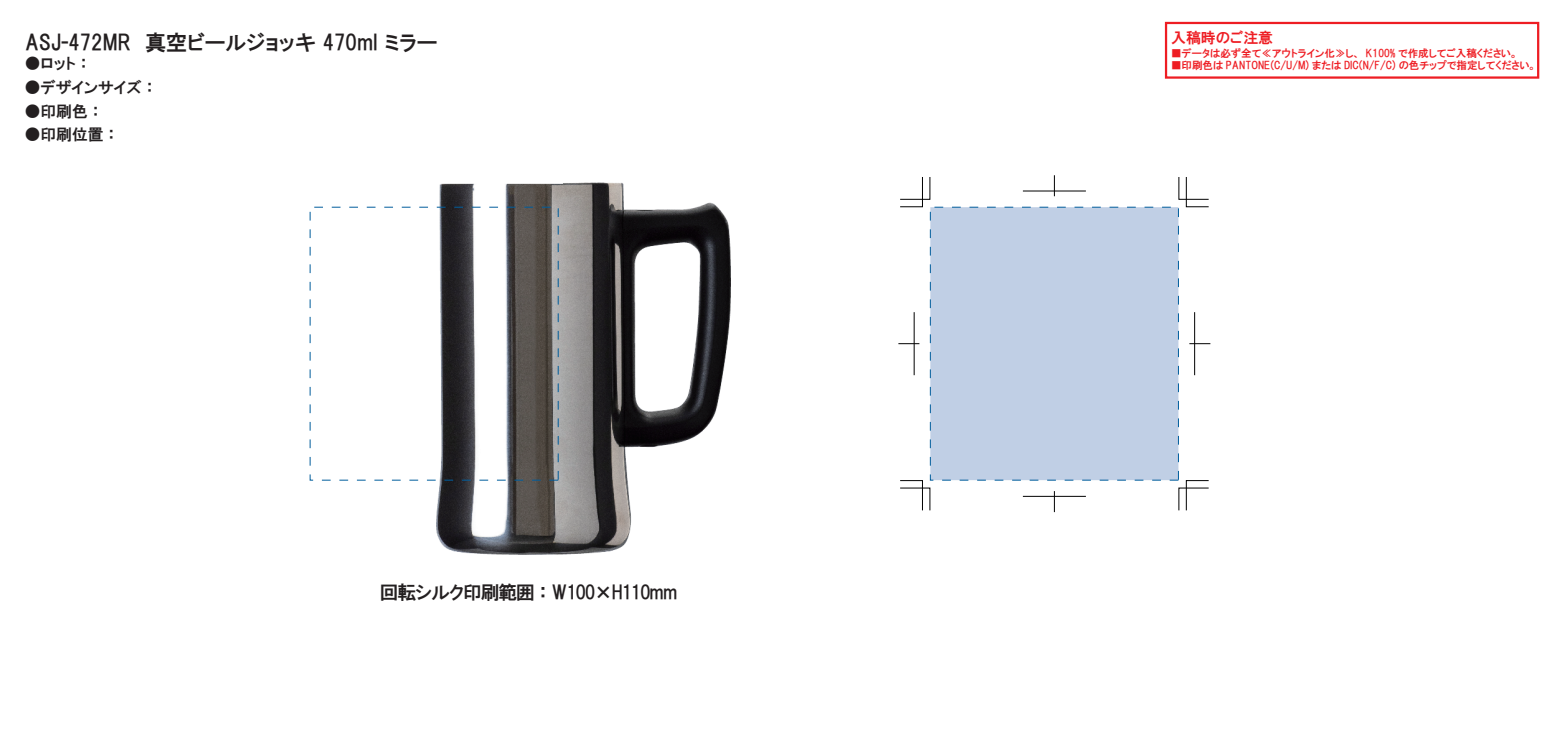
<style>
.page{position:relative;width:1563px;height:737px;background:#fff}
.page>*{position:absolute;margin:0;border:0;box-sizing:border-box;transform-origin:0 0}
.t1{font:21px "HGP Gothic E";color:#231f20}
.t2{font:18.64px "HGP Gothic E";letter-spacing:-.05em;color:#231f20}
.t3{font:15.75px "HGP Gothic E";color:#231f20}
.t4{font:14.88px "HGP Gothic E";color:#ee1d23}
.t5{font:10.5px "HGP Gothic E";color:#ee1d23}
.s1{font-family:"HGP Mincho E"}
</style>
<div class="page">
<img style="left:436px;top:182px;width:294px;height:372px">
<div style="left:1165px;top:22px;width:374px;height:57px;background:#fff;border:2px solid #ee1d23"></div>
<div style="left:930px;top:207px;width:249px;height:273px;background:#c0cfe5"></div>
<svg style="left:900px;top:480px;width:30px;height:30px"></svg>
<svg style="left:900px;top:177px;width:30px;height:30px"></svg>
<svg style="left:1178px;top:177px;width:31px;height:30px"></svg>
<svg style="left:1178px;top:480px;width:31px;height:30px"></svg>
<svg style="left:898px;top:343px;width:21px;height:1px"></svg>
<hr style="left:914px;top:312px;width:1px;height:63px;background:#000">
<svg style="left:1189px;top:343px;width:21px;height:1px"></svg>
<hr style="left:1194px;top:312px;width:1px;height:63px;background:#000">
<hr style="left:1023px;top:191px;width:63px;height:1px;background:#000">
<svg style="left:1054px;top:175px;width:1px;height:21px"></svg>
<hr style="left:1023px;top:496px;width:63px;height:1px;background:#000">
<svg style="left:1054px;top:491px;width:1px;height:21px"></svg>
<h1 class="t1" style="left:25px;top:32px;width:414px">ASJ-472MR　真空ビールジョッキ 470ml ミラー</h1>
<h3 class="t3" style="left:25px;top:56px;width:65px"><span class="s1">●</span>ロット：</h3>
<h3 class="t3" style="left:25px;top:79px;width:130px">●デザインサイズ：</h3>
<h3 class="t3" style="left:25px;top:103px;width:76px">●印刷色：</h3>
<h3 class="t3" style="left:25px;top:127px;width:92px">●印刷位置：</h3>
<h2 class="t2" style="left:380px;top:582px;width:299px">回転シルク印刷範囲： W100×H110mm</h2>
<h3 class="t4" style="left:1171px;top:30px;width:104px">入稿時のご注意</h3>
<p class="t5" style="left:1171px;top:48px;width:348px">■データは必ず全て≪アウトライン化≫し、 K100% で作成してご入稿ください。</p>
<p class="t5" style="left:1171px;top:60px;width:374px">■印刷色は PANTONE(C/U/M) または DIC(N/F/C) の色チップで指定してください。　</p>
</div>
